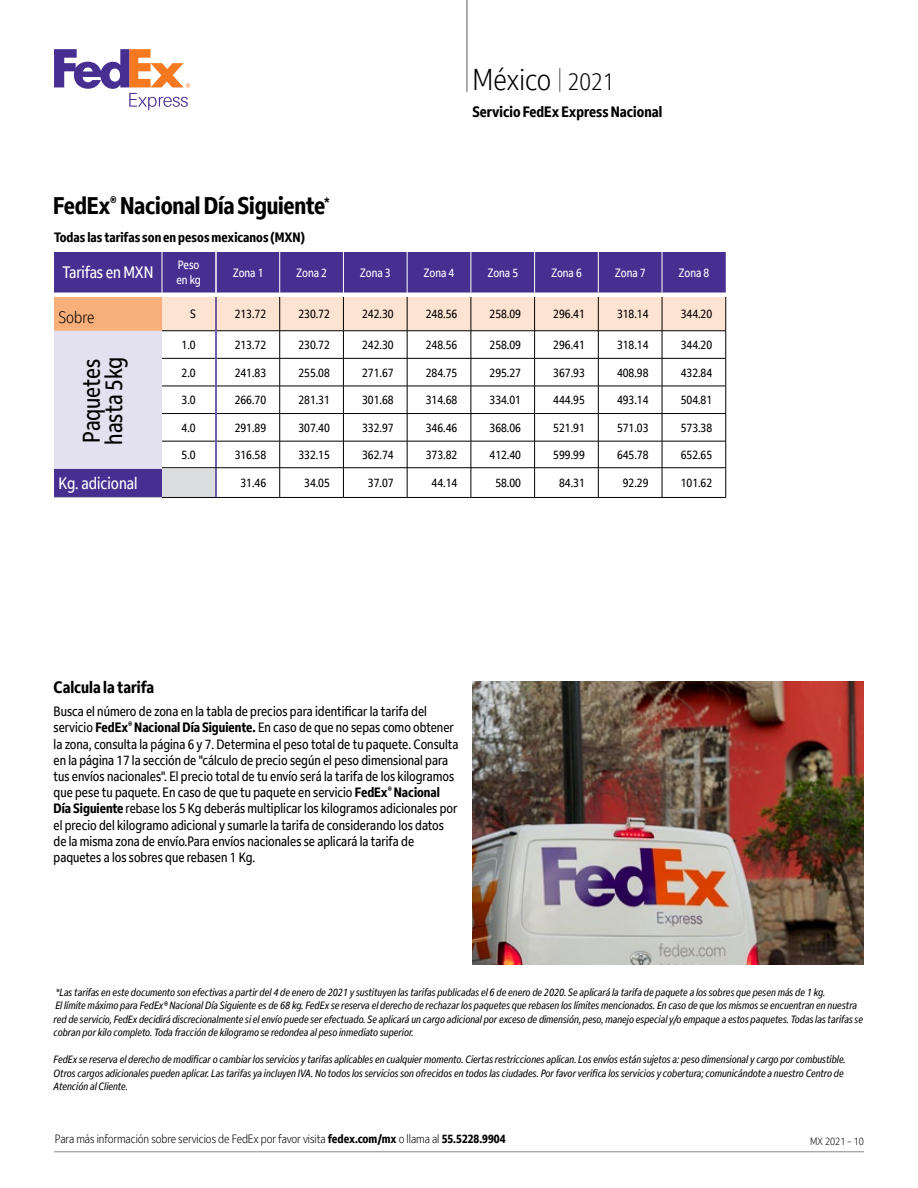
<style>
.page{position:relative;width:918px;height:1188px;background:#fff}
.page>*{position:absolute;margin:0;border:0;box-sizing:border-box;transform-origin:0 0}
.t1{font:300 condensed 30px "Fed Ex Sans";color:#000}
.t2{font:700 condensed 24px "Fed Ex Sans";letter-spacing:-.01em;color:#000}
.t3{font:condensed 24px/22.5px "Fed Ex Sans";color:#000}
.t4{font:condensed 16.5px "Fed Ex Sans";letter-spacing:-.01em;color:#fff}
.t5{font:700 condensed 16.5px "Fed Ex Sans";color:#000}
.t6{font:300 condensed 16.5px "Fed Ex Sans";color:#000}
.t7{font:700 condensed 15px "Fed Ex Sans";color:#000}
.t8{font:condensed 13.5px/16.2px "Fed Ex Sans";color:#000}
.t9{font:700 condensed 13.5px "Fed Ex Sans";color:#000}
.t10{font:condensed 12px "Fed Ex Sans";color:#000}
.t11{font:300 condensed 12px "Fed Ex Sans";letter-spacing:-.005em;color:#000}
.t12{font:condensed 12px/15px "Fed Ex Sans";color:#fff}
.t13{font:italic condensed 10.5px/13.5px "Fed Ex Sans";color:#000}
.t14{font:300 condensed 10.5px "Fed Ex Sans";color:#000}
.s1{font-size:24px}
.s2{font-weight:700}
</style>
<div class="page">
<svg style="left:54px;top:49px;width:136px;height:61px"></svg>
<hr style="left:54px;top:1152px;width:810px;height:1px;background:#888a8d">
<svg style="left:559px;top:68px;width:1px;height:24px"></svg>
<hr style="left:467px;top:0;width:1px;height:92px;background:#58595b">
<img style="left:472px;top:681px;width:392px;height:283px">
<div style="left:54px;top:252px;width:672px;height:40px;background:#472f92"></div>
<hr style="left:54px;top:497px;width:108px;height:1px;background:#bcbec0">
<hr style="left:215px;top:252px;width:2px;height:40px;background:#fff">
<hr style="left:162px;top:252px;width:1px;height:40px;background:#fff">
<hr style="left:279px;top:252px;width:1px;height:40px;background:#fff">
<hr style="left:343px;top:252px;width:1px;height:40px;background:#fff">
<hr style="left:407px;top:252px;width:1px;height:40px;background:#fff">
<hr style="left:471px;top:252px;width:1px;height:40px;background:#fff">
<hr style="left:534px;top:252px;width:1px;height:40px;background:#fff">
<hr style="left:598px;top:252px;width:1px;height:40px;background:#fff">
<hr style="left:662px;top:252px;width:1px;height:40px;background:#fff">
<svg style="left:54px;top:292px;width:673px;height:205px"></svg>
<hr style="left:162px;top:497px;width:54px;height:1px;background:#000">
<hr style="left:216px;top:497px;width:64px;height:1px;background:#000">
<hr style="left:280px;top:497px;width:63px;height:1px;background:#000">
<hr style="left:343px;top:497px;width:64px;height:1px;background:#000">
<hr style="left:407px;top:497px;width:64px;height:1px;background:#000">
<hr style="left:471px;top:497px;width:64px;height:1px;background:#000">
<hr style="left:535px;top:497px;width:63px;height:1px;background:#000">
<hr style="left:598px;top:497px;width:64px;height:1px;background:#000">
<hr style="left:662px;top:497px;width:64px;height:1px;background:#000">
<hr style="left:215px;top:297px;width:2px;height:34px;background:#472f92">
<hr style="left:215px;top:331px;width:2px;height:27px;background:#472f92">
<hr style="left:215px;top:358px;width:2px;height:28px;background:#472f92">
<hr style="left:215px;top:386px;width:2px;height:28px;background:#472f92">
<hr style="left:215px;top:414px;width:2px;height:27px;background:#472f92">
<hr style="left:215px;top:441px;width:2px;height:28px;background:#472f92">
<hr style="left:215px;top:469px;width:2px;height:28px;background:#472f92">
<hr style="left:162px;top:467px;width:564px;height:1px;background:#000">
<h1 class="t1" style="left:472px;top:62px;width:143px">México <span class="s1">2021</span></h1>
<h2 class="t2" style="left:53px;top:191px;width:278px">FedEx<sup>®</sup> Nacional Día Siguiente<sup>*</sup></h2>
<p class="t9" style="left:54px;top:229px;width:252px">Todas las tarifas son en pesos mexicanos (MXN)</p>
<h3 class="t7" style="left:472px;top:103px;width:191px">Servicio FedEx Express Nacional</h3>
<h3 class="t4" style="left:62px;top:263px;width:92px">Tarifas en MXN</h3>
<p class="t12" style="left:177px;top:258px;width:26px">Peso en kg</p>
<p class="t12" style="left:233px;top:265px;width:32px">Zona 1</p>
<p class="t12" style="left:296px;top:265px;width:32px">Zona 2</p>
<p class="t12" style="left:360px;top:265px;width:32px">Zona 3</p>
<p class="t12" style="left:424px;top:265px;width:32px">Zona 4</p>
<p class="t12" style="left:487px;top:265px;width:32px">Zona 5</p>
<p class="t12" style="left:551px;top:265px;width:32px">Zona 6</p>
<p class="t12" style="left:615px;top:265px;width:32px">Zona 7</p>
<p class="t12" style="left:679px;top:265px;width:32px">Zona 8</p>
<h3 class="t6" style="left:58px;top:307px;width:38px">Sobre</h3>
<p class="t10" style="left:190px;top:307px;width:7px">S</p>
<p class="t10" style="left:235px;top:307px;width:33px">213.72</p>
<p class="t10" style="left:298px;top:307px;width:33px">230.72</p>
<p class="t10" style="left:362px;top:307px;width:33px">242.30</p>
<p class="t10" style="left:426px;top:307px;width:33px">248.56</p>
<p class="t10" style="left:490px;top:307px;width:33px">258.09</p>
<p class="t10" style="left:553px;top:307px;width:33px">296.41</p>
<p class="t10" style="left:617px;top:307px;width:33px">318.14</p>
<p class="t10" style="left:681px;top:307px;width:33px">344.20</p>
<p class="t10" style="left:182px;top:338px;width:16px">1.0</p>
<p class="t10" style="left:235px;top:338px;width:33px">213.72</p>
<p class="t10" style="left:298px;top:338px;width:33px">230.72</p>
<p class="t10" style="left:362px;top:338px;width:33px">242.30</p>
<p class="t10" style="left:426px;top:338px;width:33px">248.56</p>
<p class="t10" style="left:490px;top:338px;width:33px">258.09</p>
<p class="t10" style="left:553px;top:338px;width:33px">296.41</p>
<p class="t10" style="left:617px;top:338px;width:33px">318.14</p>
<p class="t10" style="left:681px;top:338px;width:33px">344.20</p>
<p class="t10" style="left:182px;top:365px;width:16px">2.0</p>
<p class="t10" style="left:235px;top:365px;width:33px">241.83</p>
<p class="t10" style="left:298px;top:365px;width:33px">255.08</p>
<p class="t10" style="left:362px;top:365px;width:33px">271.67</p>
<p class="t10" style="left:426px;top:365px;width:33px">284.75</p>
<p class="t10" style="left:490px;top:365px;width:33px">295.27</p>
<p class="t10" style="left:553px;top:365px;width:33px">367.93</p>
<p class="t10" style="left:617px;top:365px;width:33px">408.98</p>
<p class="t10" style="left:681px;top:365px;width:33px">432.84</p>
<p class="t10" style="left:182px;top:393px;width:16px">3.0</p>
<p class="t10" style="left:235px;top:393px;width:33px">266.70</p>
<p class="t10" style="left:298px;top:393px;width:33px">281.31</p>
<p class="t10" style="left:362px;top:393px;width:33px">301.68</p>
<p class="t10" style="left:426px;top:393px;width:33px">314.68</p>
<p class="t10" style="left:490px;top:393px;width:33px">334.01</p>
<p class="t10" style="left:553px;top:393px;width:33px">444.95</p>
<p class="t10" style="left:617px;top:393px;width:33px">493.14</p>
<p class="t10" style="left:681px;top:393px;width:33px">504.81</p>
<p class="t10" style="left:182px;top:421px;width:16px">4.0</p>
<p class="t10" style="left:235px;top:421px;width:33px">291.89</p>
<p class="t10" style="left:298px;top:421px;width:33px">307.40</p>
<p class="t10" style="left:362px;top:421px;width:33px">332.97</p>
<p class="t10" style="left:426px;top:421px;width:33px">346.46</p>
<p class="t10" style="left:490px;top:421px;width:33px">368.06</p>
<p class="t10" style="left:553px;top:421px;width:33px">521.91</p>
<p class="t10" style="left:617px;top:421px;width:33px">571.03</p>
<p class="t10" style="left:681px;top:421px;width:33px">573.38</p>
<p class="t10" style="left:182px;top:448px;width:16px">5.0</p>
<p class="t10" style="left:235px;top:448px;width:33px">316.58</p>
<p class="t10" style="left:298px;top:448px;width:33px">332.15</p>
<p class="t10" style="left:362px;top:448px;width:33px">362.74</p>
<p class="t10" style="left:426px;top:448px;width:33px">373.82</p>
<p class="t10" style="left:490px;top:448px;width:33px">412.40</p>
<p class="t10" style="left:553px;top:448px;width:33px">599.99</p>
<p class="t10" style="left:617px;top:448px;width:33px">645.78</p>
<p class="t10" style="left:681px;top:448px;width:33px">652.65</p>
<h3 class="t4" style="left:58px;top:474px;width:81px">Kg. adicional</h3>
<p class="t10" style="left:240px;top:476px;width:27px">31.46</p>
<p class="t10" style="left:304px;top:476px;width:27px">34.05</p>
<p class="t10" style="left:368px;top:476px;width:27px">37.07</p>
<p class="t10" style="left:432px;top:476px;width:27px">44.14</p>
<p class="t10" style="left:495px;top:476px;width:27px">58.00</p>
<p class="t10" style="left:559px;top:476px;width:27px">84.31</p>
<p class="t10" style="left:623px;top:476px;width:27px">92.29</p>
<p class="t10" style="left:681px;top:476px;width:33px">101.62</p>
<h2 class="t3" style="left:80px;top:445px;width:90px;rotate:-90deg">Paquetes hasta 5kg</h2>
<h3 class="t5" style="left:54px;top:678px;width:102px">Calcula la tarifa</h3>
<p class="t8" style="left:54px;top:703px;width:406px">Busca el número de zona en la tabla de precios para identificar la tarifa del servicio <span class="s2">FedEx</span><sup>®</sup> <span class="s2">Nacional Día Siguiente.</span> En caso de que no sepas como obtener la zona, consulta la página 6 y 7. Determina el peso total de tu paquete. Consulta en la página 17 la sección de "cálculo de precio según el peso dimensional para tus envíos nacionales". El precio total de tu envío será la tarifa de los kilogramos que pese tu paquete. En caso de que tu paquete en servicio <span class="s2">FedEx</span><sup>®</sup> <span class="s2">Nacional Día Siguiente</span> rebase los 5 Kg deberás multiplicar los kilogramos adicionales por el precio del kilogramo adicional y sumarle la tarifa de considerando los datos de la misma zona de envío.Para envíos nacionales se aplicará la tarifa de paquetes a los sobres que rebasen 1 Kg.</p>
<p class="t13" style="left:54px;top:985px;width:811px">*Las tarifas en este documento son efectivas a partir del 4 de enero de 2021 y sustituyen las tarifas publicadas el 6 de enero de 2020. Se aplicará la tarifa de paquete a los sobres que pesen más de 1 kg.<br>El límite máximo para FedEx® Nacional Día Siguiente es de 68 kg. FedEx se reserva el derecho de rechazar los paquetes que rebasen los límites mencionados. En caso de que los mismos se encuentran en nuestra red de servicio, FedEx decidirá discrecionalmente si el envío puede ser efectuado. Se aplicará un cargo adicional por exceso de dimensión, peso, manejo especial y/o empaque a estos paquetes. Todas las tarifas se cobran por kilo completo. Toda fracción de kilogramo se redondea al peso inmediato superior.</p>
<p class="t13" style="left:54px;top:1053px;width:794px">FedEx se reserva el derecho de modificar o cambiar los servicios y tarifas aplicables en cualquier momento. Ciertas restricciones aplican. Los envíos están sujetos a: peso dimensional y cargo por combustible.<br>Otros cargos adicionales pueden aplicar. Las tarifas ya incluyen IVA. No todos los servicios son ofrecidos en todos las ciudades. Por favor verifica los servicios y cobertura; comunicándote a nuestro Centro de<br>Atención al Cliente.</p>
<p class="t11" style="left:55px;top:1132px;width:452px">Para más información sobre servicios de FedEx por favor visita <span class="s2">fedex.com/mx</span> o llama al <span class="s2">55.5228.9904</span></p>
<p class="t14" style="left:810px;top:1135px;width:55px">MX 2021 – 10</p>
</div>
